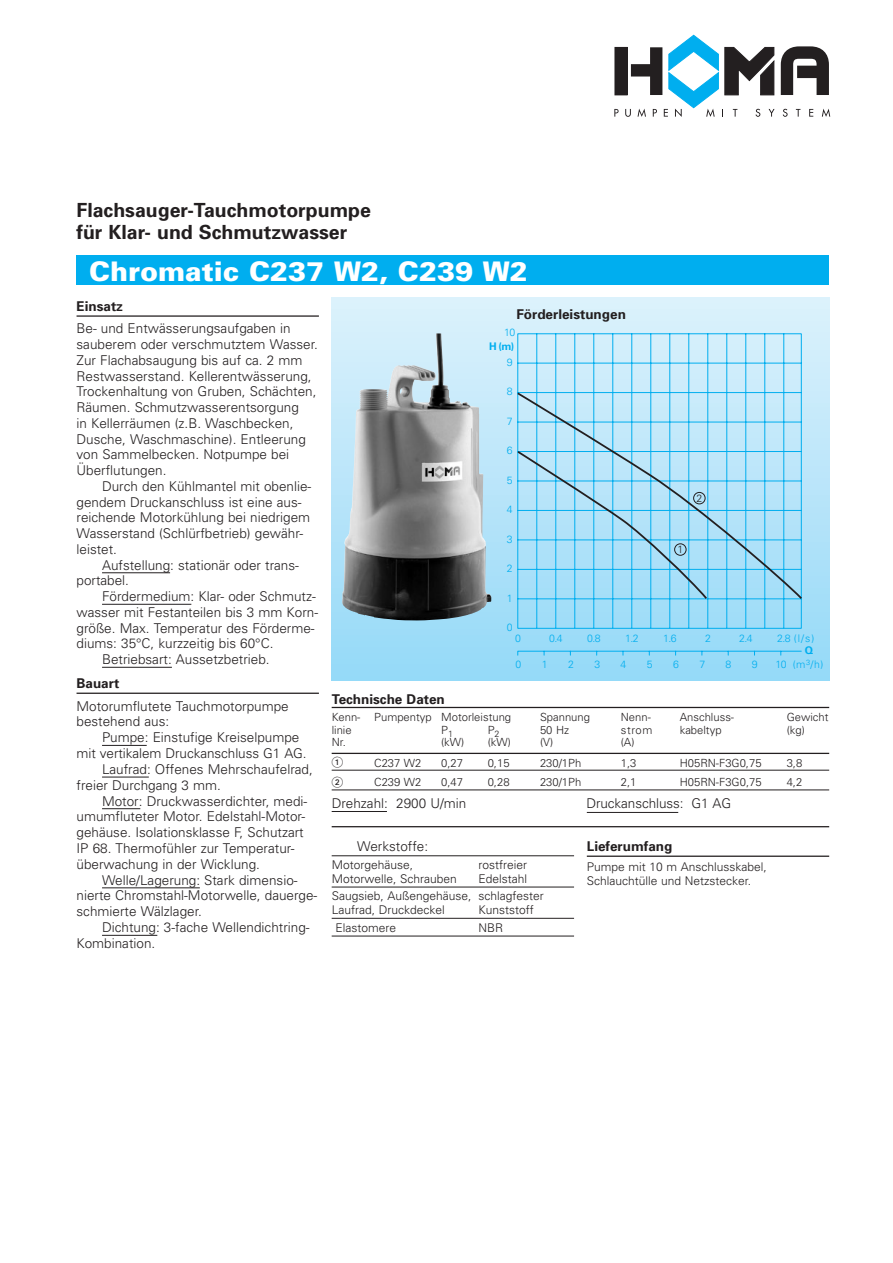
<style>
.page{position:relative;width:893px;height:1263px;background:#fff}
.page>*{position:absolute;margin:0;border:0;box-sizing:border-box;transform-origin:0 0}
.t1{font:900 27px "Univers";color:#fff}
.t2{font:700 19.5px "Univers";color:#231f20}
.t3{font:300 13.5px/15.8px "Univers";color:#231f20}
.Body_Head{font:700 13.5px "Univers";color:#231f20}
.t4{font:300 12px/13.5px "Univers";color:#231f20}
.t5{font:300 11.25px "Univers";color:#231f20}
.t6{font:11.25px "European Pi Two";color:#231f20}
.t7{font:300 10.5px "Univers";color:#00aeef}
.t8{font:700 10.5px/13.6px "Univers";color:#00aeef;text-align:right}
.t9{font:300 10.5px "Univers";color:#231f20}
.s1{font-weight:300}
</style>
<div class="page">
<hr style="left:77px;top:315px;width:242px;height:2px;background:#231f20">
<hr style="left:102px;top:572px;width:68px;height:1px;background:#231f20">
<hr style="left:102px;top:604px;width:89px;height:1px;background:#231f20">
<hr style="left:102px;top:667px;width:70px;height:1px;background:#231f20">
<hr style="left:77px;top:693px;width:242px;height:1px;background:#231f20">
<hr style="left:102px;top:745px;width:45px;height:1px;background:#231f20">
<hr style="left:102px;top:777px;width:47px;height:1px;background:#231f20">
<hr style="left:102px;top:808px;width:38px;height:1px;background:#231f20">
<hr style="left:102px;top:887px;width:98px;height:1px;background:#231f20">
<hr style="left:102px;top:935px;width:55px;height:1px;background:#231f20">
<hr style="left:332px;top:855px;width:242px;height:1px;background:#231f20">
<hr style="left:332px;top:887px;width:242px;height:1px;background:#231f20">
<hr style="left:332px;top:918px;width:242px;height:1px;background:#231f20">
<hr style="left:332px;top:936px;width:242px;height:1px;background:#231f20">
<hr style="left:587px;top:855px;width:242px;height:2px;background:#231f20">
<div style="left:332px;top:298px;width:497px;height:382px;background:linear-gradient(to bottom,#dcf2fc,#95d9f7)"></div>
<hr style="left:332px;top:707px;width:497px;height:1px;background:#231f20">
<hr style="left:332px;top:753px;width:497px;height:1px;background:#231f20">
<hr style="left:332px;top:770px;width:497px;height:1px;background:#231f20">
<hr style="left:332px;top:790px;width:497px;height:1px;background:#231f20">
<hr style="left:332px;top:811px;width:55px;height:1px;background:#231f20">
<hr style="left:332px;top:826px;width:497px;height:1px;background:#231f20">
<hr style="left:587px;top:812px;width:91px;height:1px;background:#231f20">
<div style="left:77px;top:255px;width:752px;height:30px;background:#00aeef"></div>
<div style="left:615px;top:47px;width:12px;height:48px;background:#231f20"></div>
<svg style="left:781px;top:46px;width:48px;height:49px"></svg>
<svg style="left:614px;top:109px;width:5px;height:8px"></svg>
<svg style="left:625px;top:35px;width:150px;height:82px"></svg>
<svg style="left:783px;top:109px;width:5px;height:8px"></svg>
<svg style="left:796px;top:109px;width:4px;height:8px"></svg>
<svg style="left:809px;top:109px;width:4px;height:8px"></svg>
<svg style="left:822px;top:109px;width:8px;height:8px"></svg>
<img style="left:342px;top:333px;width:149px;height:287px">
<svg style="left:517px;top:333px;width:285px;height:323px;background:#a9e0f8"></svg>
<svg style="left:516px;top:391px;width:288px;height:210px;background:#a3dbf4"></svg>
<div style="left:693px;top:492px;width:12px;height:12px;border:1px solid #231f20;border-radius:50%"></div>
<div style="left:674px;top:543px;width:12px;height:13px;border:1px solid #231f20;border-radius:50%"></div>
<p class="t2" style="left:77px;top:198px;width:296px">Flachsauger-Tauchmotorpumpe</p>
<p class="t2" style="left:77px;top:220px;width:272px">für Klar- und Schmutzwasser</p>
<p class="t1" style="left:89px;top:254px;width:440px">Chromatic C237 W2, C239 W2</p>
<p class="Body_Head" style="left:516px;top:306px;width:111px">Förderleistungen</p>
<p class="Body_Head" style="left:77px;top:298px;width:48px">Einsatz</p>
<p class="t3" style="left:77px;top:321px;width:243px">Be- und Entwässerungsaufgaben in sauberem oder verschmutztem Wasser.</p>
<p class="t3" style="left:77px;top:352px;width:241px">Zur Flachabsaugung bis auf ca. 2 mm Restwasserstand. Kellerentwässerung, Trockenhaltung von Gruben, Schächten, Räumen. Schmutzwasserentsorgung<br>in Kellerräumen (z.B. Waschbecken, Dusche, Waschmaschine). Entleerung von Sammelbecken. Notpumpe bei Überflutungen.</p>
<p class="t3" style="left:77px;top:478px;width:236px;text-indent:26px">Durch den Kühlmantel mit obenlie&shy;gendem Druckanschluss ist eine aus&shy;reichende Motorkühlung bei niedrigem<br>Wasserstand (Schlürfbetrieb) gewähr&shy;leistet.</p>
<p class="t3" style="left:102px;top:557px;width:198px">Aufstellung: stationär oder trans-</p>
<p class="t3" style="left:77px;top:573px;width:54px">portabel.</p>
<p class="t3" style="left:102px;top:588px;width:215px">Fördermedium: Klar- oder Schmutz-</p>
<p class="t3" style="left:77px;top:604px;width:243px">wasser mit Festanteilen bis 3 mm Korn&shy;größe. Max. Temperatur des Förderme&shy;diums: 35°C, kurzzeitig bis 60°C.</p>
<p class="t3" style="left:102px;top:651px;width:169px">Betriebsart: Aussetzbetrieb.</p>
<p class="Body_Head" style="left:77px;top:675px;width:44px">Bauart</p>
<p class="t3" style="left:77px;top:698px;width:214px">Motorumflutete Tauchmotorpumpe bestehend aus:</p>
<p class="t3" style="left:102px;top:729px;width:199px">Pumpe: Einstufige Kreiselpumpe</p>
<p class="t3" style="left:77px;top:745px;width:232px">mit vertikalem Druckanschluss G1 AG.</p>
<p class="t3" style="left:102px;top:761px;width:212px">Laufrad: Offenes Mehrschaufelrad,</p>
<p class="t3" style="left:77px;top:777px;width:146px">freier Durchgang 3 mm.</p>
<p class="t3" style="left:102px;top:793px;width:207px">Motor: Druckwasserdichter, medi-</p>
<p class="t3" style="left:77px;top:809px;width:230px">umumfluteter Motor. Edelstahl-Motor&shy;gehäuse. Isolationsklasse F, Schutzart IP 68. Thermofühler zur Temperatur&shy;überwachung in der Wicklung.</p>
<p class="t3" style="left:102px;top:872px;width:197px">Welle/Lagerung: Stark dimensio-</p>
<p class="t3" style="left:77px;top:888px;width:242px">nierte Chromstahl-Motorwelle, dauerge&shy;schmierte Wälzlager.</p>
<p class="t3" style="left:102px;top:919px;width:209px">Dichtung: 3-fache Wellendichtring-</p>
<p class="t3" style="left:77px;top:935px;width:80px">Kombination.</p>
<p class="t8" style="left:489px;top:326px;width:28px"><span class="s1">10<br></span>H (m)</p>
<p class="t7" style="left:507px;top:356px;width:7px">9</p>
<p class="t7" style="left:507px;top:385px;width:7px">8</p>
<p class="t7" style="left:507px;top:415px;width:7px">7</p>
<p class="t7" style="left:507px;top:444px;width:7px">6</p>
<p class="t7" style="left:507px;top:474px;width:7px">5</p>
<p class="t9" style="left:696px;top:492px;width:7px">2</p>
<p class="t7" style="left:507px;top:503px;width:7px">4</p>
<p class="t7" style="left:507px;top:533px;width:7px">3</p>
<p class="t9" style="left:677px;top:543px;width:7px">1</p>
<p class="t7" style="left:507px;top:562px;width:7px">2</p>
<p class="t7" style="left:507px;top:591px;width:7px">1</p>
<p class="t7" style="left:507px;top:621px;width:7px">0</p>
<p class="t7" style="left:515px;top:632px;width:7px">0</p>
<p class="t7" style="left:549px;top:632px;width:15px">0.4</p>
<p class="t7" style="left:587px;top:632px;width:15px">0.8</p>
<p class="t7" style="left:625px;top:632px;width:15px">1.2</p>
<p class="t7" style="left:663px;top:632px;width:15px">1.6</p>
<p class="t7" style="left:705px;top:632px;width:7px">2</p>
<p class="t7" style="left:739px;top:632px;width:15px">2.4</p>
<p class="t7" style="left:777px;top:632px;width:39px">2.8 (l/s)</p>
<p class="t7" style="left:542px;top:658px;width:7px">1</p>
<p class="t7" style="left:568px;top:658px;width:7px">2</p>
<p class="t7" style="left:594px;top:658px;width:7px">3</p>
<p class="t7" style="left:621px;top:658px;width:7px">4</p>
<p class="t7" style="left:647px;top:658px;width:7px">5</p>
<p class="t7" style="left:673px;top:658px;width:7px">6</p>
<p class="t7" style="left:699px;top:658px;width:7px">7</p>
<p class="t7" style="left:726px;top:658px;width:7px">8</p>
<p class="t7" style="left:752px;top:658px;width:7px">9</p>
<p class="t7" style="left:775px;top:658px;width:49px">10 (m<sup>3</sup>/h)</p>
<p class="t8" style="left:805px;top:644px;width:10px">Q</p>
<p class="t7" style="left:516px;top:658px;width:7px">0</p>
<p class="Body_Head" style="left:332px;top:691px;width:115px">Technische Daten</p>
<p class="t5" style="left:332px;top:710px;width:181px">Kenn- Pumpentyp Motorleistung</p>
<p class="t5" style="left:540px;top:710px;width:52px">Spannung</p>
<p class="t5" style="left:621px;top:710px;width:32px">Nenn-</p>
<p class="t5" style="left:680px;top:710px;width:56px">Anschluss-</p>
<p class="t5" style="left:787px;top:710px;width:43px">Gewicht</p>
<p class="t5" style="left:332px;top:723px;width:22px">linie</p>
<p class="t5" style="left:441px;top:723px;width:13px">P<sub>1</sub></p>
<p class="t5" style="left:488px;top:723px;width:13px">P<sub>2</sub></p>
<p class="t5" style="left:540px;top:723px;width:31px">50 Hz</p>
<p class="t5" style="left:621px;top:723px;width:33px">strom</p>
<p class="t5" style="left:680px;top:723px;width:43px">kabeltyp</p>
<p class="t5" style="left:787px;top:723px;width:20px">(kg)</p>
<p class="t5" style="left:332px;top:736px;width:16px">Nr.</p>
<p class="t5" style="left:441px;top:736px;width:71px">(kW) (kW)</p>
<p class="t5" style="left:540px;top:736px;width:15px">(V)</p>
<p class="t5" style="left:621px;top:736px;width:15px">(A)</p>
<p class="t6" style="left:332px;top:755px;width:13px">1</p>
<p class="t5" style="left:374px;top:756px;width:49px">C237 W2</p>
<p class="t5" style="left:441px;top:756px;width:23px">0,27</p>
<p class="t5" style="left:488px;top:756px;width:23px">0,15</p>
<p class="t5" style="left:540px;top:756px;width:43px">230/1Ph</p>
<p class="t5" style="left:621px;top:756px;width:17px">1,3</p>
<p class="t5" style="left:680px;top:756px;width:83px">H05RN-F3G0,75</p>
<p class="t5" style="left:787px;top:756px;width:17px">3,8</p>
<p class="t6" style="left:332px;top:775px;width:13px">2</p>
<p class="t5" style="left:374px;top:775px;width:49px">C239 W2</p>
<p class="t5" style="left:441px;top:775px;width:23px">0,47</p>
<p class="t5" style="left:488px;top:775px;width:23px">0,28</p>
<p class="t5" style="left:540px;top:775px;width:43px">230/1Ph</p>
<p class="t5" style="left:621px;top:775px;width:17px">2,1</p>
<p class="t5" style="left:680px;top:775px;width:83px">H05RN-F3G0,75</p>
<p class="t5" style="left:787px;top:775px;width:17px">4,2</p>
<p class="t3" style="left:332px;top:796px;width:136px">Drehzahl: 2900 U/min</p>
<p class="t3" style="left:586px;top:796px;width:146px">Druckanschluss: G1 AG</p>
<p class="Body_Head" style="left:587px;top:838px;width:87px">Lieferumfang</p>
<p class="t4" style="left:587px;top:860px;width:182px">Pumpe mit 10 m Anschlusskabel,<br>Schlauchtülle und Netzstecker.</p>
<p class="t3" style="left:357px;top:839px;width:73px">Werkstoffe:</p>
<p class="t4" style="left:332px;top:858px;width:83px">Motorgehäuse,</p>
<p class="t4" style="left:478px;top:858px;width:50px">rostfreier</p>
<p class="t4" style="left:332px;top:871px;width:127px">Motorwelle, Schrauben</p>
<p class="t4" style="left:478px;top:871px;width:50px">Edelstahl</p>
<p class="t4" style="left:332px;top:889px;width:214px">Saugsieb, Außengehäuse, schlagfester<br>Laufrad, Druckdeckel</p>
<p class="t4" style="left:478px;top:903px;width:57px">Kunststoff</p>
<p class="t4" style="left:335px;top:920px;width:62px">Elastomere</p>
<p class="t4" style="left:478px;top:920px;width:26px">NBR</p>
</div>
